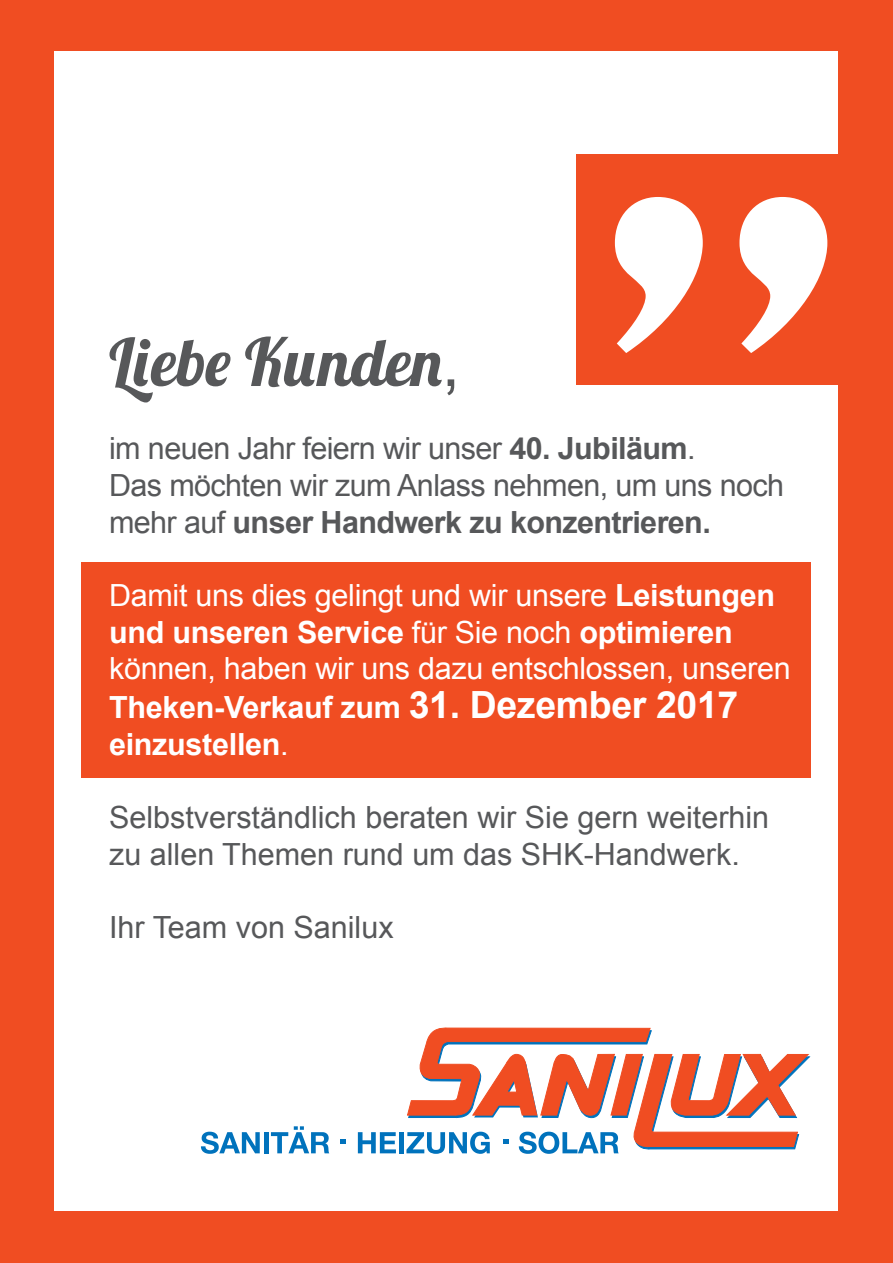
<style>
.page{position:relative;width:893px;height:1263px;background:#f04d22}
.page>*{position:absolute;margin:0;border:0;box-sizing:border-box;transform-origin:0 0}
.t1{font:66px "Lobster";color:#57585a}
.t2{font:30.6px/37.2px "Arial";letter-spacing:-.01em;color:#fff}
.t3{font:30.6px/36.6px "Arial";letter-spacing:-.02em;color:#57585a}
.t4{font:30.6px/36.6px "Arial";color:#57585a}
.s1{font-family:"Arial"}
.s2{font-weight:700}
.s3{font-weight:700;font-size:37.5px}
</style>
<div class="page">
<div style="left:54px;top:52px;width:783px;height:1159px;background:#fff"></div>
<div style="left:576px;top:154px;width:317px;height:231px;background:#f04d22"></div>
<svg style="left:615px;top:197px;width:212px;height:156px"></svg>
<svg style="left:341px;top:1139px;width:5px;height:5px"></svg>
<svg style="left:358px;top:1132px;width:38px;height:21px"></svg>
<div style="left:399px;top:1132px;width:5px;height:21px;background:#0072bc"></div>
<svg style="left:201px;top:1132px;width:59px;height:22px"></svg>
<hr style="left:264px;top:1132px;width:4px;height:21px;background:#0072bc">
<svg style="left:271px;top:1126px;width:58px;height:27px"></svg>
<svg style="left:406px;top:1028px;width:404px;height:126px"></svg>
<div style="left:81px;top:562px;width:730px;height:215px;background:#f04d22"></div>
<p class="t1" style="left:109px;top:320px;width:352px">Li ebe Ku nden<span class="s1">,</span></p>
<p class="t3" style="left:109px;top:431px;width:677px">im neuen Jahr feiern wir unser <span class="s2">40. Jubiläum</span>.<br>Das möchten wir zum Anlass nehmen, um uns noch mehr auf <span class="s2">unser Handwerk zu konzentrieren.</span></p>
<p class="t2" style="left:109px;top:577px;width:683px">Damit uns dies gelingt und wir unsere <span class="s2">Leistungen und unseren Service</span> für Sie noch <span class="s2">optimieren </span>können, haben wir uns dazu entschlossen, unseren <span class="s2">Theken-Verkauf zum</span> <span class="s3">31. Dezember 2017 </span><span class="s2">einzustellen</span>.</p>
<p class="t4" style="left:109px;top:799px;width:662px">Selbstverständlich beraten wir Sie gern weiterhin zu allen Themen rund um das SHK-Handwerk.</p>
<p class="t4" style="left:109px;top:909px;width:286px">Ihr Team von Sanilux</p>
</div>
